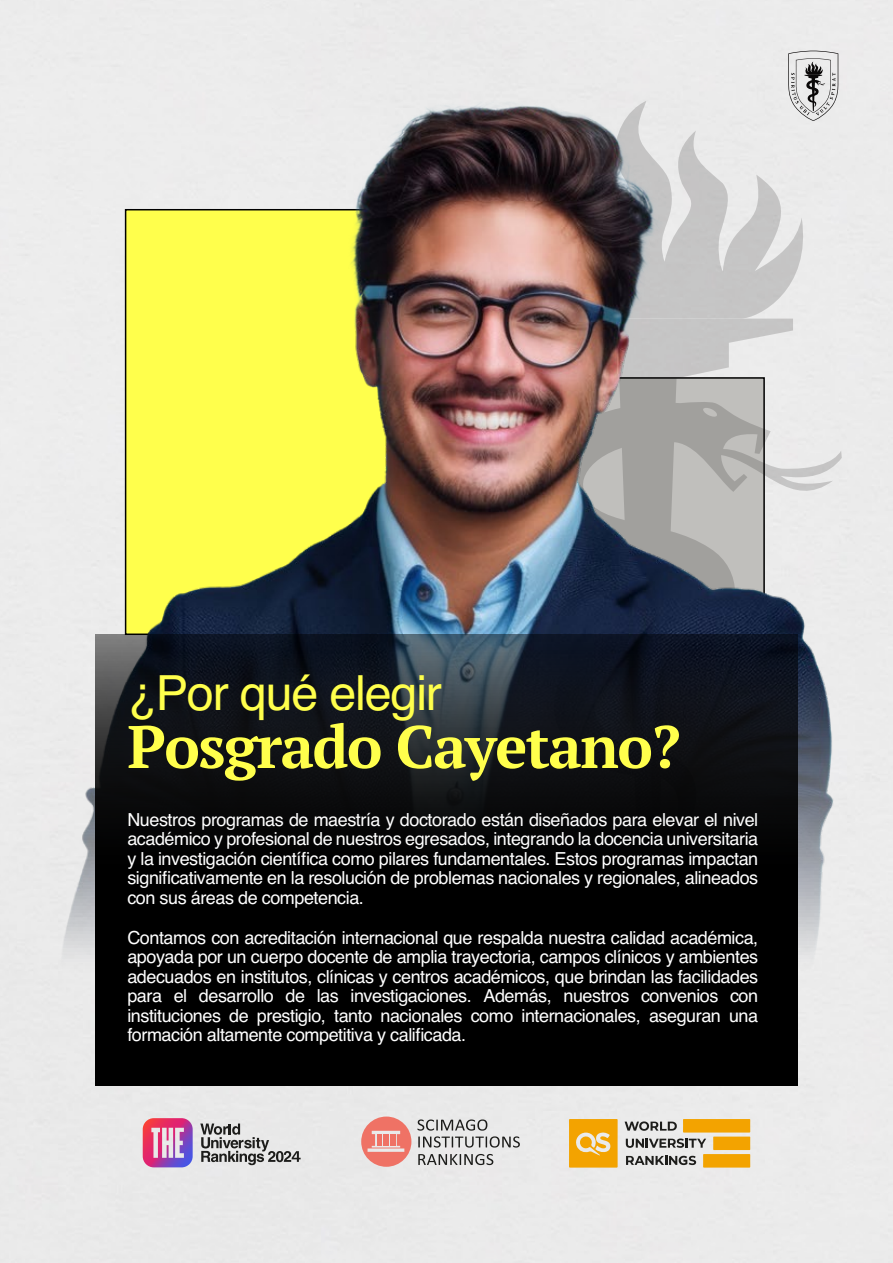
<style>
.page{position:relative;width:893px;height:1263px;background:#ebebeb}
.page>*{position:absolute;margin:0;border:0;box-sizing:border-box;transform-origin:0 0}
.t1{font:700 59.85px "PT Serif";letter-spacing:-.025em;color:#ffff4c}
.t2{font:48.45px "Helvetica";letter-spacing:-.025em;color:#ffff4c}
.t3{font:18px/19.5px "Helvetica";letter-spacing:-.025em;color:#fff;text-align:justify}
</style>
<div class="page">
<svg style="left:788px;top:51px;width:51px;height:29px"></svg>
<img style="left:41px;top:80px;width:803px;height:1034px">
<svg style="left:95px;top:634px;width:703px;height:451px;background:#080a0d"></svg>
<svg style="left:417px;top:1119px;width:103px;height:28px;background:#bebebe"></svg>
<svg style="left:418px;top:1154px;width:75px;height:11px"></svg>
<svg style="left:361px;top:1116px;width:50px;height:51px;background:#ec9e96"></svg>
<div style="left:377px;top:1134px;width:5px;height:12px;background:#ef7265"></div>
<div style="left:390px;top:1134px;width:5px;height:12px;background:#ef7265"></div>
<div style="left:383px;top:1134px;width:5px;height:12px;background:#ef7265"></div>
<svg style="left:143px;top:1118px;width:50px;height:49px;background:#c56ba7"></svg>
<svg style="left:200px;top:1123px;width:101px;height:42px;background:#b3b3b2"></svg>
<svg style="left:569px;top:1119px;width:49px;height:48px;background:#f1ae27"></svg>
<svg style="left:625px;top:1119px;width:125px;height:48px;background:#ccb27b"></svg>
<h2 class="t2" style="left:127px;top:655px;width:316px">¿Por qué elegir</h2>
<h1 class="t1" style="left:127px;top:706px;width:555px">Posgrado Cayetano?</h1>
<p class="t3" style="left:127px;top:810px;width:632px">Nuestros programas de maestría y doctorado están diseñados para elevar el nivel académico y profesional de nuestros egresados, integrando la docencia universitaria y la investigación científica como pilares fundamentales. Estos programas impactan significativamente en la resolución de problemas nacionales y regionales, alineados con sus áreas de competencia.</p>
<p class="t3" style="left:127px;top:928px;width:632px">Contamos con acreditación internacional que respalda nuestra calidad académica, apoyada por un cuerpo docente de amplia trayectoria, campos clínicos y ambientes adecuados en institutos, clínicas y centros académicos, que brindan las facilidades para el desarrollo de las investigaciones. Además, nuestros convenios con instituciones de prestigio, tanto nacionales como internacionales, aseguran una formación altamente competitiva y calificada.</p>
</div>
